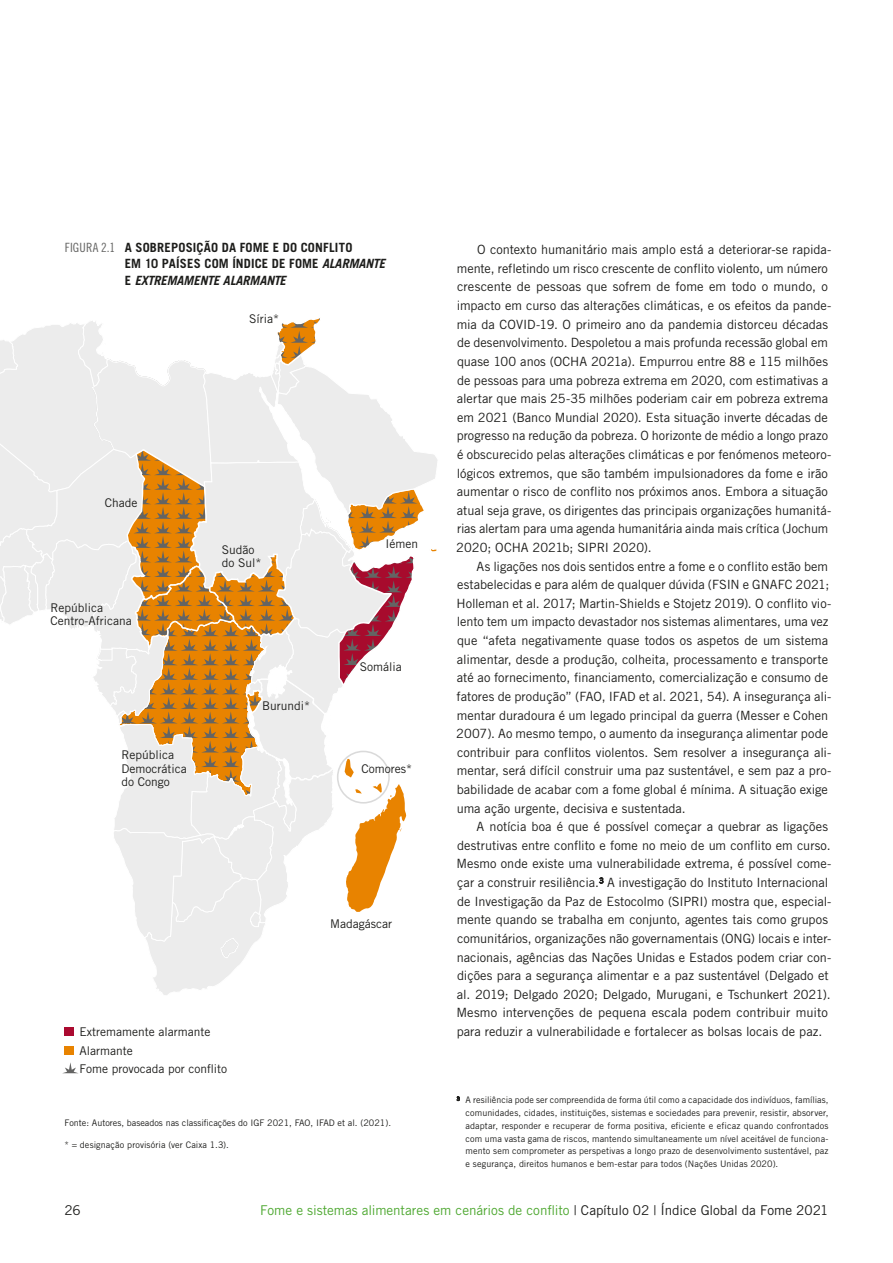
<style>
.page{position:relative;width:893px;height:1263px;background:#fff}
.page>*{position:absolute;margin:0;border:0;box-sizing:border-box;transform-origin:0 0}
.t1{font:14.7px "Trade Gothic LT Std";color:#1d1d1b}
.t2{font:13.5px "Trade Gothic LT Std";letter-spacing:-.005em;color:#4ea831}
.t3{font:13.5px "Trade Gothic LT Std";color:#1d1d1b}
.t4{font:12.75px/18.6px "Trade Gothic LT Std";color:#1d1d1b}
.t5{font:700 12.75px/16.5px "Trade Gothic LT Std";letter-spacing:.01em;color:#1d1d1b}
.t6{font:12px/13.5px "Trade Gothic LT Std";color:#1d1d1b}
.t7{font:9px/12.8px "Trade Gothic LT Std";color:#1d1d1b;text-align:justify}
.s1{font-family:"Trade Gothic LT Std Cn 18";font-weight:400;color:#646463}
.s2{font-style:italic}
.s3{color:#1d1d1b}
</style>
<div class="page">
<svg style="left:0;top:318px;width:438px;height:677px"></svg>
<svg style="left:63px;top:1062px;width:15px;height:11px"></svg>
<div style="left:64px;top:1027px;width:9px;height:9px;background:#ab0a30"></div>
<div style="left:64px;top:1046px;width:9px;height:9px;background:#e88300"></div>
<p class="t5" style="left:125px;top:240px;width:262px;text-indent:-60px"><span class="s1">FIGURA 2.1</span> A SOBREPOSIÇÃO DA FOME E DO CONFLITO<br>EM 10 PAÍSES COM ÍNDICE DE FOME <span class="s2">ALARMANTE<br></span>E <span class="s2">EXTREMAMENTE ALARMANTE</span></p>
<p class="t6" style="left:249px;top:313px;width:31px">Síria*</p>
<p class="t6" style="left:105px;top:498px;width:34px">Chade</p>
<p class="t6" style="left:50px;top:602px;width:83px">República<br>Centro-Africana</p>
<p class="t6" style="left:122px;top:749px;width:67px">República<br>Democrática do Congo</p>
<p class="t1" style="left:235px;top:542px;width:50px">Sudan*</p>
<p class="t6" style="left:222px;top:544px;width:41px">Sudão do Sul*</p>
<p class="t6" style="left:262px;top:700px;width:50px">Burundi*</p>
<p class="t6" style="left:385px;top:538px;width:34px">Iémen</p>
<p class="t6" style="left:360px;top:661px;width:43px">Somália</p>
<p class="t6" style="left:361px;top:763px;width:52px">Comores*</p>
<p class="t6" style="left:79px;top:1024px;width:149px;line-height:18.6px">Extremamente alarmante<br>Alarmante<br>Fome provocada por conflito</p>
<p class="t6" style="left:330px;top:918px;width:63px">Madagáscar</p>
<p class="t7" style="left:64px;top:1118px;width:328px">Fonte: Autores, baseados nas classificações do IGF 2021, FAO, IFAD et al. (2021).</p>
<p class="t7" style="left:64px;top:1139px;width:166px">* = designação provisória (ver Caixa 1.3).</p>
<p class="t4" style="left:456px;top:241px;width:377px;text-indent:21px">O contexto humanitário mais amplo está a deteriorar-se rapida&shy;mente, refletindo um risco crescente de conflito violento, um número crescente de pessoas que sofrem de fome em todo o mundo, o impacto em curso das alterações climáticas, e os efeitos da pande&shy;mia da COVID-19. O primeiro ano da pandemia distorceu décadas de desenvolvimento. Despoletou a mais profunda recessão global em quase 100 anos (OCHA 2021a). Empurrou entre 88 e 115 milhões de pessoas para uma pobreza extrema em 2020, com estimativas a alertar que mais 25-35 milhões poderiam cair em pobreza extrema em 2021 (Banco Mundial 2020). Esta situação inverte décadas de progresso na redução da pobreza. O horizonte de médio a longo prazo é obscurecido pelas alterações climáticas e por fenómenos meteoro&shy;lógicos extremos, que são também impulsionadores da fome e irão aumentar o risco de conflito nos próximos anos. Embora a situação atual seja grave, os dirigentes das principais organizações humanitá&shy;rias alertam para uma agenda humanitária ainda mais crítica (Jochum 2020; OCHA 2021b; SIPRI 2020).</p>
<p class="t4" style="left:456px;top:558px;width:377px;text-indent:20px">As ligações nos dois sentidos entre a fome e o conflito estão bem estabelecidas e para além de qualquer dúvida (FSIN e GNAFC 2021; Holleman et al. 2017; Martin-Shields e Stojetz 2019). O conflito vio&shy;lento tem um impacto devastador nos sistemas alimentares, uma vez que “afeta negativamente quase todos os aspetos de um sistema alimentar, desde a produção, colheita, processamento e transporte até ao fornecimento, financiamento, comercialização e consumo de fatores de produção” (FAO, IFAD et al. 2021, 54). A insegurança ali&shy;mentar duradoura é um legado principal da guerra (Messer e Cohen 2007). Ao mesmo tempo, o aumento da insegurança alimentar pode contribuir para conflitos violentos. Sem resolver a insegurança ali&shy;mentar, será difícil construir uma paz sustentável, e sem paz a pro&shy;babilidade de acabar com a fome global é mínima. A situação exige uma ação urgente, decisiva e sustentada.</p>
<p class="t4" style="left:456px;top:819px;width:376px;text-indent:20px">A notícia boa é que é possível começar a quebrar as ligações destrutivas entre conflito e fome no meio de um conflito em curso.<br>Mesmo onde existe uma vulnerabilidade extrema, é possível come&shy;çar a construir resiliência.<sup>3</sup> A investigação do Instituto Internacional de Investigação da Paz de Estocolmo (SIPRI) mostra que, especial&shy;mente quando se trabalha em conjunto, agentes tais como grupos comunitários, organizações não governamentais (ONG) locais e inter&shy;nacionais, agências das Nações Unidas e Estados podem criar con&shy;dições para a segurança alimentar e a paz sustentável (Delgado et al. 2019; Delgado 2020; Delgado, Murugani, e Tschunkert 2021).<br>Mesmo intervenções de pequena escala podem contribuir muito para reduzir a vulnerabilidade e fortalecer as bolsas locais de paz.</p>
<p class="t7" style="left:466px;top:1095px;width:364px;text-indent:-9px"><sup>3</sup> A resiliência pode ser compreendida de forma útil como a capacidade dos indivíduos, famílias, comunidades, cidades, instituições, sistemas e sociedades para prevenir, resistir, absorver, adaptar, responder e recuperar de forma positiva, eficiente e eficaz quando confrontados com uma vasta gama de riscos, mantendo simultaneamente um nível aceitável de funciona&shy;mento sem comprometer as perspetivas a longo prazo de desenvolvimento sustentável, paz e segurança, direitos humanos e bem-estar para todos (Nações Unidas 2020).</p>
<p class="t3" style="left:64px;top:1205px;width:18px">26</p>
<p class="t2" style="left:260px;top:1205px;width:570px">Fome e sistemas alimentares em cenários de conflito <span class="s3">| Capítulo 02 | Índice Global da Fome 2021</span></p>
</div>
